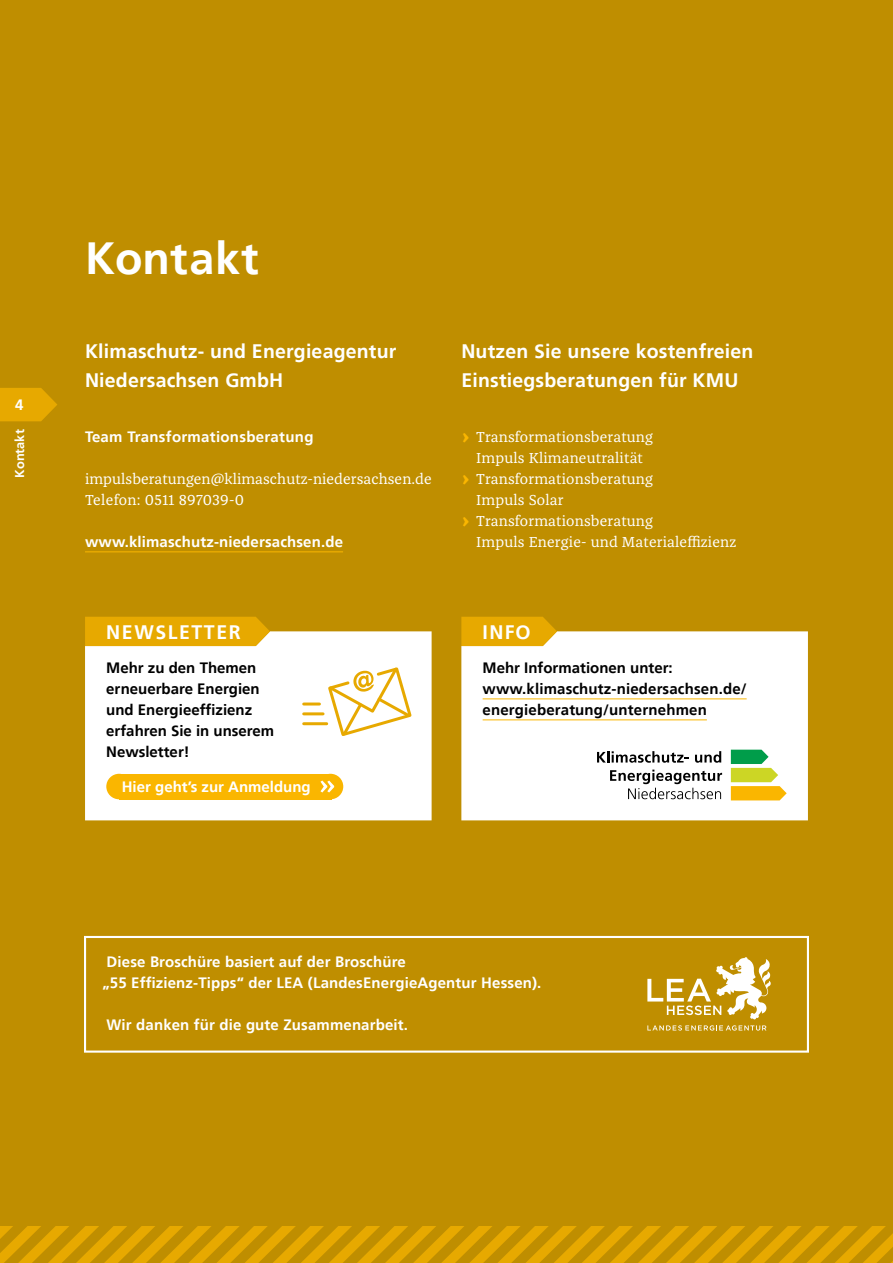
<style>
.page{position:relative;width:893px;height:1263px;background:#bf8e00}
.page>*{position:absolute;margin:0;border:0;box-sizing:border-box;transform-origin:0 0}
.t1{font:700 45px "NDS Frutiger";letter-spacing:.01em;color:#fff}
.t2{font:700 19.5px/28.5px "NDS Frutiger";letter-spacing:.01em;color:#fff}
.t3{font:700 19.5px "NDS Frutiger";letter-spacing:.08em;color:#fff}
.t4{font:700 15px/21px "NDS Frutiger";letter-spacing:.01em;color:#fff}
.t5{font:15px/21px "Franziska Pro";letter-spacing:.01em;color:#fff}
.t6{font:700 15px/21px "NDS Frutiger";color:#000}
.t7{font:700 12.75px "NDS Frutiger";color:#fff}
.s1{font-weight:700;font-size:24px;color:#fab600}
</style>
<div class="page">
<svg style="left:0;top:1227px;width:893px;height:36px"></svg>
<div style="left:461px;top:631px;width:347px;height:189px;background:#fff"></div>
<div style="left:85px;top:631px;width:347px;height:189px;background:#fff"></div>
<hr style="left:483px;top:698px;width:264px;height:1px;background:#fab600">
<hr style="left:483px;top:719px;width:224px;height:1px;background:#fab600">
<div style="left:85px;top:617px;width:185px;height:29px;background:#e7a900"></div>
<svg style="left:461px;top:617px;width:96px;height:29px;background:#e6aa09"></svg>
<svg style="left:0;top:388px;width:57px;height:33px;background:#e1a500"></svg>
<div style="left:106px;top:774px;width:26px;height:25px;background:#fab600;border-radius:50%"></div>
<div style="left:119px;top:774px;width:213px;height:25px;background:#fab600"></div>
<div style="left:318px;top:774px;width:25px;height:25px;background:#fab600;border-radius:50%"></div>
<svg style="left:320px;top:780px;width:14px;height:12px"></svg>
<hr style="left:304px;top:722px;width:23px;height:3px;background:#e7a900">
<hr style="left:304px;top:712px;width:19px;height:3px;background:#e7a900">
<hr style="left:304px;top:702px;width:15px;height:3px;background:#e7a900">
<svg style="left:326px;top:665px;width:88px;height:73px;background:#faedcb"></svg>
<div style="left:84px;top:936px;width:725px;height:117px;border:2px solid #fff"></div>
<svg style="left:647px;top:1025px;width:119px;height:5px"></svg>
<svg style="left:647px;top:957px;width:124px;height:62px"></svg>
<hr style="left:85px;top:551px;width:258px;height:1px;background:#fab600">
<svg style="left:731px;top:750px;width:56px;height:50px;background:#c6d26d"></svg>
<svg style="left:597px;top:751px;width:92px;height:12px"></svg>
<svg style="left:695px;top:751px;width:26px;height:12px"></svg>
<svg style="left:610px;top:770px;width:112px;height:29px;background:#c5c5c5"></svg>
<h1 class="t1" style="left:85px;top:232px;width:175px">Kontakt</h1>
<p class="t4" style="left:15px;top:395px;width:10px">4</p>
<h2 class="t2" style="left:85px;top:337px;width:313px">Klimaschutz- und Energieagentur<br>Niedersachsen GmbH</h2>
<p class="t7" style="left:12px;top:478px;width:50px;rotate:-90deg">Kontakt</p>
<p class="t4" style="left:85px;top:427px;width:230px">Team Transformationsberatung</p>
<p class="t5" style="left:85px;top:469px;width:348px">impulsberatungen@klimaschutz-niedersachsen.de<br>Telefon: 0511 897039-0</p>
<p class="t4" style="left:85px;top:532px;width:260px">www.klimaschutz-niedersachsen.de</p>
<h2 class="t2" style="left:461px;top:337px;width:294px">Nutzen Sie unsere kostenfreien<br>Einstiegsberatungen für KMU</h2>
<p class="t5" style="left:462px;top:427px;width:193px"><span class="s1">›</span> Transformationsberatung</p>
<p class="t5" style="left:476px;top:448px;width:168px">Impuls Klimaneutralität</p>
<p class="t5" style="left:462px;top:469px;width:193px"><span class="s1">›</span> Transformationsberatung</p>
<p class="t5" style="left:476px;top:490px;width:89px">Impuls Solar</p>
<p class="t5" style="left:462px;top:511px;width:193px"><span class="s1">›</span> Transformationsberatung</p>
<p class="t5" style="left:476px;top:532px;width:262px">Impuls Energie- und Materialeffizienz</p>
<h2 class="t3" style="left:106px;top:620px;width:136px">NEWSLETTER</h2>
<h2 class="t2" style="left:483px;top:618px;width:49px">INFO</h2>
<p class="t6" style="left:106px;top:658px;width:169px">Mehr zu den Themen erneuerbare Energien und Energieeffizienz erfahren Sie in unserem<br>Newsletter!</p>
<p class="t4" style="left:122px;top:776px;width:190px">Hier geht’s zur Anmeldung</p>
<p class="t6" style="left:483px;top:658px;width:266px">Mehr Informationen unter: www.klimaschutz-niedersachsen.de/ energieberatung/unternehmen</p>
<p class="t4" style="left:103px;top:952px;width:440px">Diese Broschüre basiert auf der Broschüre<br>„55 Effizienz-Tipps“ der LEA (LandesEnergieAgentur Hessen).</p>
<p class="t4" style="left:106px;top:1015px;width:303px">Wir danken für die gute Zusammenarbeit.</p>
</div>
